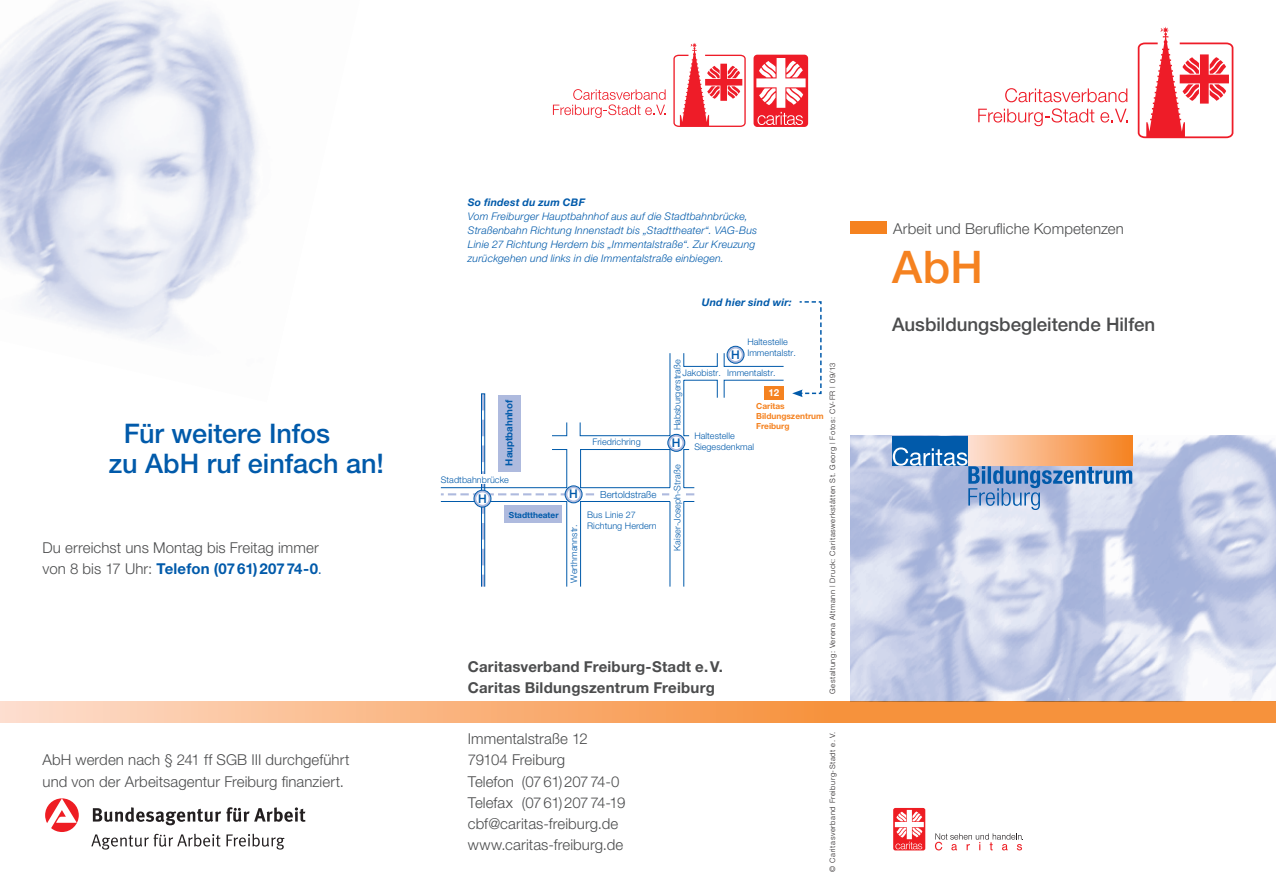
<style>
.page{position:relative;width:1276px;height:893px;background:#fff}
.page>*{position:absolute;margin:0;border:0;box-sizing:border-box;transform-origin:0 0}
.t1{font:500 45px "Helvetica Neue";color:#f58220}
.t2{font:500 27px/30px "Helvetica Neue";letter-spacing:-.005em;color:#015aaa}
.t3{font:500 18.75px "Helvetica Neue";color:#4b4c4d}
.t4{font:300 15px/21.3px "Helvetica Neue";letter-spacing:.005em;color:#4b4c4d}
.t5{font:700 15px/21.3px "Helvetica Neue";letter-spacing:.015em;color:#4b4c4d}
.t6{font:500 12px "Helvetica Neue";color:#015aaa}
.t7{font:italic 300 10.5px/14.1px "Helvetica Neue";letter-spacing:.02em;color:#015aaa}
.t8{font:italic 700 10.5px "Helvetica Neue";letter-spacing:.02em;color:#015aaa}
.t9{font:300 9.75px "Helvetica Neue";color:#015aaa}
.t10{font:700 9.75px "Helvetica Neue";color:#015aaa}
.t11{font:700 9.75px "Helvetica Neue";color:#fff}
.t12{font:300 9px/10.8px "Helvetica Neue";letter-spacing:.005em;color:#015aaa}
.t13{font:700 8.4px/10.1px "Helvetica Neue";color:#f58220}
.t14{font:700 8.4px "Helvetica Neue";color:#015aaa}
.t15{font:300 7.5px "Helvetica Neue";letter-spacing:.08em;color:#231f20}
.s1{font-weight:700;color:#015aaa}
.s2{color:#015aaa}
</style>
<div class="page">
<div style="left:0;top:702px;width:850px;height:21px;background:linear-gradient(to right,#fddece,#f78f39)"></div>
<img style="left:0;top:0;width:258px;height:341px">
<svg style="left:1005px;top:88px;width:122px;height:14px"></svg>
<svg style="left:978px;top:108px;width:116px;height:18px"></svg>
<svg style="left:1100px;top:109px;width:27px;height:14px"></svg>
<svg style="left:1137px;top:27px;width:96px;height:111px"></svg>
<svg style="left:935px;top:833px;width:88px;height:17px"></svg>
<svg style="left:893px;top:808px;width:32px;height:42px"></svg>
<div style="left:850px;top:702px;width:426px;height:21px;background:#f6923c"></div>
<img style="left:850px;top:436px;width:426px;height:266px">
<div style="left:850px;top:221px;width:37px;height:13px;background:#f58220"></div>
<div style="left:892px;top:436px;width:76px;height:30px;background:#015aaa"></div>
<div style="left:968px;top:436px;width:164px;height:30px;background:linear-gradient(to right,#feded0,#f58221)"></div>
<svg style="left:892px;top:447px;width:240px;height:63px;background:#a8afc3"></svg>
<svg style="left:45px;top:798px;width:34px;height:34px"></svg>
<svg style="left:91px;top:834px;width:194px;height:16px"></svg>
<svg style="left:93px;top:807px;width:212px;height:18px"></svg>
<svg style="left:753px;top:55px;width:55px;height:72px"></svg>
<svg style="left:553px;top:89px;width:112px;height:29px"></svg>
<svg style="left:673px;top:43px;width:72px;height:84px"></svg>
<svg style="left:723px;top:353px;width:61px;height:45px"></svg>
<div style="left:724px;top:368px;width:54px;height:11px;background:#fff"></div>
<div style="left:764px;top:386px;width:20px;height:14px;background:#f58220"></div>
<svg style="left:440px;top:353px;width:278px;height:234px"></svg>
<svg style="left:474px;top:490px;width:17px;height:17px"></svg>
<div style="left:474px;top:490px;width:17px;height:17px;border:1px solid #015aaa;border-radius:50%"></div>
<div style="left:476px;top:492px;width:13px;height:13px;background:#fff;border-radius:50%"></div>
<svg style="left:668px;top:434px;width:17px;height:17px"></svg>
<div style="left:667px;top:434px;width:18px;height:18px;border:1px solid #015aaa;border-radius:50%"></div>
<div style="left:670px;top:437px;width:12px;height:12px;background:#fff;border-radius:50%"></div>
<svg style="left:565px;top:486px;width:17px;height:17px"></svg>
<div style="left:565px;top:486px;width:17px;height:17px;border:1px solid #015aaa;border-radius:50%"></div>
<div style="left:567px;top:488px;width:13px;height:13px;background:#fff;border-radius:50%"></div>
<svg style="left:727px;top:346px;width:17px;height:17px"></svg>
<div style="left:727px;top:346px;width:17px;height:17px;border:1px solid #015aaa;border-radius:50%"></div>
<div style="left:729px;top:349px;width:13px;height:12px;background:#fff;border-radius:50%"></div>
<div style="left:682px;top:368px;width:41px;height:11px;background:#fff"></div>
<svg style="left:792px;top:301px;width:30px;height:96px"></svg>
<h2 class="t2" style="left:109px;top:419px;width:276px;text-indent:15px">Für weitere Infos<br>zu AbH ruf einfach an!</h2>
<p class="t4" style="left:43px;top:536px;width:281px">Du erreichst uns Montag bis Freitag immer von 8 bis 17 Uhr: <span class="s1">Telefon (0761)20774-0</span><span class="s2">.</span></p>
<p class="t4" style="left:43px;top:749px;width:308px">AbH werden nach § 241 ff SGB III durchgeführt und von der Arbeitsagentur Freiburg finanziert.</p>
<p class="t8" style="left:468px;top:195px;width:119px">So findest du zum CBF</p>
<p class="t7" style="left:468px;top:209px;width:291px">Vom Freiburger Hauptbahnhof aus auf die Stadtbahnbrücke, Straßenbahn Richtung Innenstadt bis „Stadttheater“. VAG-Bus Linie 27 Richtung Herdern bis „Immentalstraße“. Zur Kreuzung zurückgehen und links in die Immentalstraße einbiegen.</p>
<p class="t8" style="left:702px;top:296px;width:91px">Und hier sind wir:</p>
<p class="t12" style="left:747px;top:336px;width:50px">Haltestelle<br>Immentalstr.</p>
<p class="t6" style="left:731px;top:347px;width:10px">H</p>
<p class="t12" style="left:682px;top:367px;width:95px">Jakobistr. Immentalstr.</p>
<p class="t12" style="left:671px;top:430px;width:73px;rotate:-90deg">Habsburgerstraße</p>
<p class="t12" style="left:671px;top:551px;width:87px;rotate:-90deg">Kaiser-Joseph-Straße</p>
<p class="t15" style="left:828px;top:694px;width:333px;rotate:-90deg">Gestaltung: Verena Altmann | Druck: Caritaswerkstätten St. Georg | Fotos: CV-FR | 09/13</p>
<p class="t11" style="left:768px;top:387px;width:12px">12</p>
<p class="t10" style="left:503px;top:466px;width:68px;rotate:-90deg">Hauptbahnhof</p>
<p class="t13" style="left:756px;top:401px;width:69px">Caritas<br>Bildungszentrum<br>Freiburg</p>
<p class="t12" style="left:694px;top:430px;width:61px">Haltestelle<br>Siegesdenkmal</p>
<p class="t6" style="left:672px;top:435px;width:10px">H</p>
<p class="t12" style="left:592px;top:437px;width:50px">Friedrichring</p>
<p class="t12" style="left:441px;top:474px;width:70px">Stadtbahnbrücke</p>
<p class="t6" style="left:569px;top:487px;width:10px">H</p>
<p class="t9" style="left:600px;top:488px;width:58px">Bertoldstraße</p>
<p class="t6" style="left:478px;top:491px;width:10px">H</p>
<p class="t12" style="left:587px;top:509px;width:71px">Bus Linie 27<br>Richtung Herdern</p>
<p class="t14" style="left:509px;top:510px;width:51px">Stadttheater</p>
<p class="t12" style="left:568px;top:582px;width:60px;rotate:-90deg">Werthmannstr.</p>
<p class="t5" style="left:468px;top:656px;width:257px">Caritasverband Freiburg-Stadt e.V.<br>Caritas Bildungszentrum Freiburg</p>
<p class="t4" style="left:468px;top:727px;width:159px">Immentalstraße 12<br>79104 Freiburg<br>Telefon (0761)20774-0<br>Telefax (0761)20774-19 cbf@caritas-freiburg.de www.caritas-freiburg.de</p>
<p class="t15" style="left:828px;top:872px;width:141px;rotate:-90deg">© Caritasverband Freiburg-Stadt e. V.</p>
<p class="t4" style="left:893px;top:218px;width:232px">Arbeit und Berufliche Kompetenzen</p>
<h1 class="t1" style="left:892px;top:240px;width:92px">AbH</h1>
<p class="t3" style="left:892px;top:313px;width:265px">Ausbildungsbegleitende Hilfen</p>
</div>
